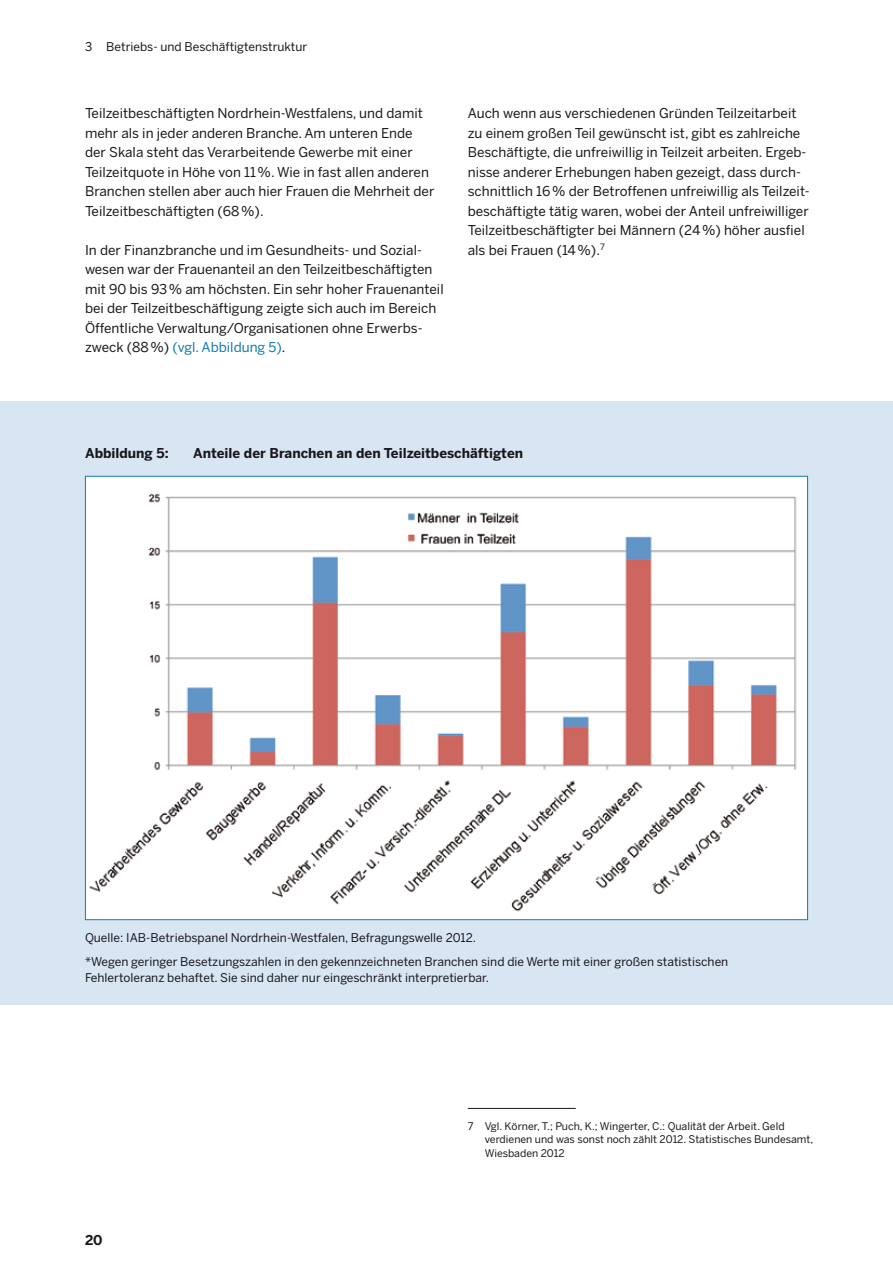
<style>
.page{position:relative;width:893px;height:1263px;background:#fff}
.page>*{position:absolute;margin:0;border:0;box-sizing:border-box;transform-origin:0 0}
.Fließ_Abst{font:13.5px/19.5px "Benton Sans";color:#1a171c}
.Fußnotentext{font:13.5px/19.5px "Benton Sans";color:#1a171c}
.BU_Abbildung{font:700 13.5px "Benton Sans";color:#1a171c}
.BU_Quelle{font:12px/15.6px "Benton Sans";color:#1a171c}
.Fußnotentext-2{font:10.5px/13.5px "Benton Sans";color:#1a171c}
.s1{color:#0f7baf}
</style>
<div class="page">
<hr style="left:468px;top:1108px;width:108px;height:1px;background:#1a171c">
<div style="left:0;top:402px;width:893px;height:603px;background:#d8e6f4"></div>
<img style="left:87px;top:482px;width:717px;height:436px">
<p class="BU_Quelle" style="left:85px;top:38px;width:224px">3 Betriebs- und Beschäftigtenstruktur</p>
<p class="Fußnotentext" style="left:85px;top:104px;width:351px">Teilzeitbeschäftigten Nordrhein-Westfalens, und damit mehr als in jeder anderen Branche. Am unteren Ende der Skala steht das Verarbeitende Gewerbe mit einer Teilzeitquote in Höhe von 11%. Wie in fast allen anderen Branchen stellen aber auch hier Frauen die Mehrheit der Teilzeitbeschäftigten (68%).</p>
<p class="Fließ_Abst" style="left:85px;top:240px;width:360px">In der Finanzbranche und im Gesundheits- und Sozial&shy;wesen war der Frauenanteil an den Teilzeitbeschäftigten mit 90 bis 93% am höchsten. Ein sehr hoher Frauenanteil bei der Teilzeitbeschäftigung zeigte sich auch im Bereich Öffentliche Verwaltung/Organisationen ohne Erwerbs&shy;zweck (88%) <span class="s1">(vgl. Abbildung 5)</span>.</p>
<p class="Fließ_Abst" style="left:468px;top:104px;width:343px">Auch wenn aus verschiedenen Gründen Teilzeitarbeit zu einem großen Teil gewünscht ist, gibt es zahlreiche Beschäftigte, die unfreiwillig in Teilzeit arbeiten. Ergeb&shy;nisse anderer Erhebungen haben gezeigt, dass durch&shy;schnittlich 16% der Betroffenen unfreiwillig als Teilzeit&shy;beschäftigte tätig waren, wobei der Anteil unfreiwilliger Teilzeitbeschäftigter bei Männern (24%) höher ausfiel als bei Frauen (14%).<sup>7</sup><sup>5</sup></p>
<p class="BU_Abbildung" style="left:85px;top:445px;width:85px">Abbildung 5:</p>
<p class="BU_Abbildung" style="left:193px;top:445px;width:332px">Anteile der Branchen an den Teilzeitbeschäftigten</p>
<p class="BU_Quelle" style="left:85px;top:930px;width:393px">Quelle: IAB-Betriebspanel Nordrhein-Westfalen, Befragungswelle 2012.</p>
<p class="BU_Quelle" style="left:85px;top:954px;width:645px">*Wegen geringer Besetzungszahlen in den gekennzeichneten Branchen sind die Werte mit einer großen statistischen<br>Fehlertoleranz behaftet. Sie sind daher nur eingeschränkt interpretierbar.</p>
<p class="BU_Abbildung" style="left:85px;top:1232px;width:19px">20</p>
<p class="Fußnotentext-2" style="left:485px;top:1119px;width:330px;text-indent:-17px">7 Vgl. Körner, T.; Puch, K.; Wingerter, C.: Qualität der Arbeit. Geld verdienen und was sonst noch zählt 2012. Statistisches Bundesamt,<br>Wiesbaden 2012</p>
</div>
